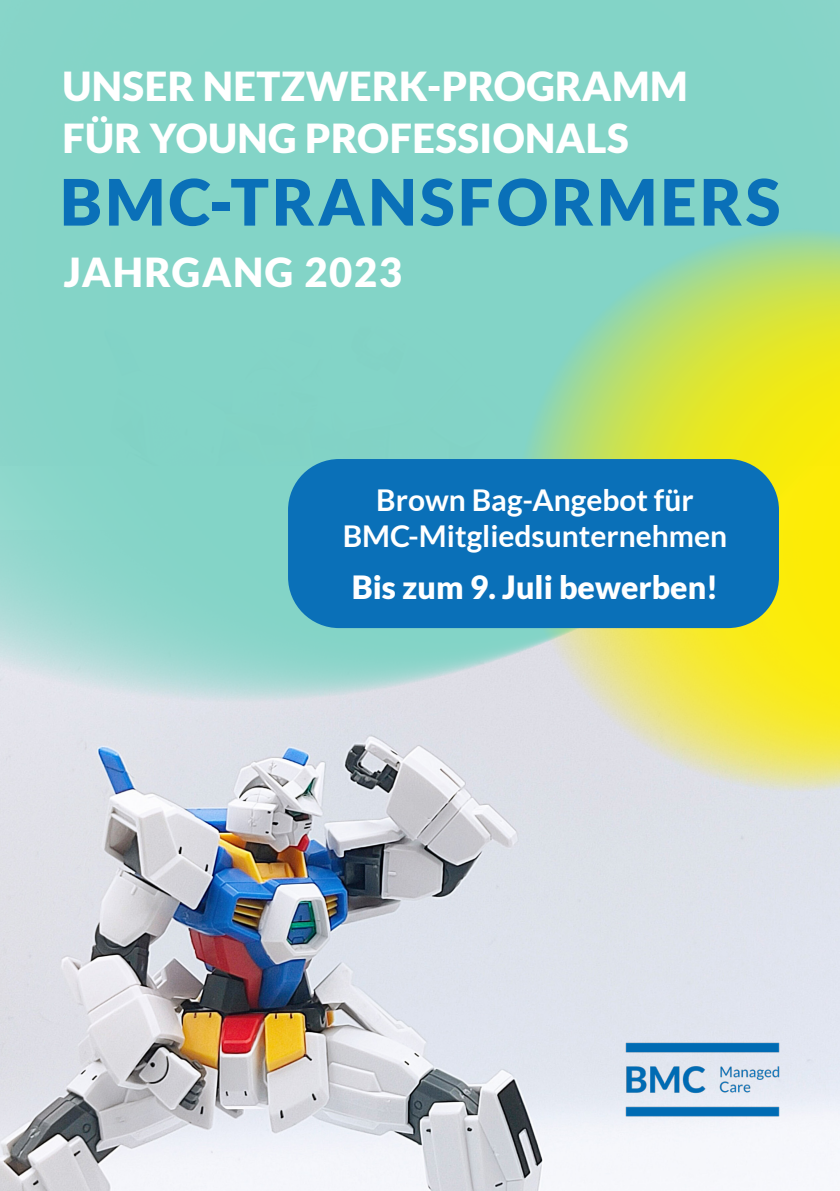
<style>
.page{position:relative;width:840px;height:1191px;background:#fff}
.page>*{position:absolute;margin:0;border:0;box-sizing:border-box;transform-origin:0 0}
.Titel_Headline_32pt{font:900 64px "Lato";letter-spacing:.05em;color:#0a70b8}
.Titel_Headline_32pt-2{font:900 40px/52px "Lato";letter-spacing:.01em;color:#fff}
.Introtext_14pt_dunke{font:900 40px "Lato";letter-spacing:.04em;color:#fff}
.Fließtext_Bulletpoin{font:900 32px "Lato";color:#fff}
.Fließtext_Bulletpoin-2{font:700 30px/36px "Lato";color:#fff;text-align:center}
</style>
<div class="page">
<img style="left:0;top:755px;width:839px;height:436px">
<img style="left:0;top:0;width:839px;height:755px">
<img style="left:479px;top:196px;width:360px;height:752px">
<div style="left:288px;top:459px;width:490px;height:169px;background:#0a70b8;border-radius:51px"></div>
<img style="left:606px;top:1023px;width:191px;height:113px">
<p class="Titel_Headline_32pt-2" style="left:62px;top:60px;width:626px">UNSER NETZWERK-PROGRAMM<br>FÜR YOUNG PROFESSIONALS</p>
<p class="Titel_Headline_32pt" style="left:60px;top:165px;width:721px">BMC-TRANSFORMERS</p>
<p class="Introtext_14pt_dunke" style="left:64px;top:248px;width:339px">JAHRGANG 2023</p>
<p class="Fließtext_Bulletpoin-2" style="left:342px;top:482px;width:386px">Brown Bag-Angebot für<br>BMC-Mitgliedsunternehmen</p>
<p class="Fließtext_Bulletpoin" style="left:351px;top:569px;width:368px">Bis zum 9. Juli bewerben!</p>
</div>
